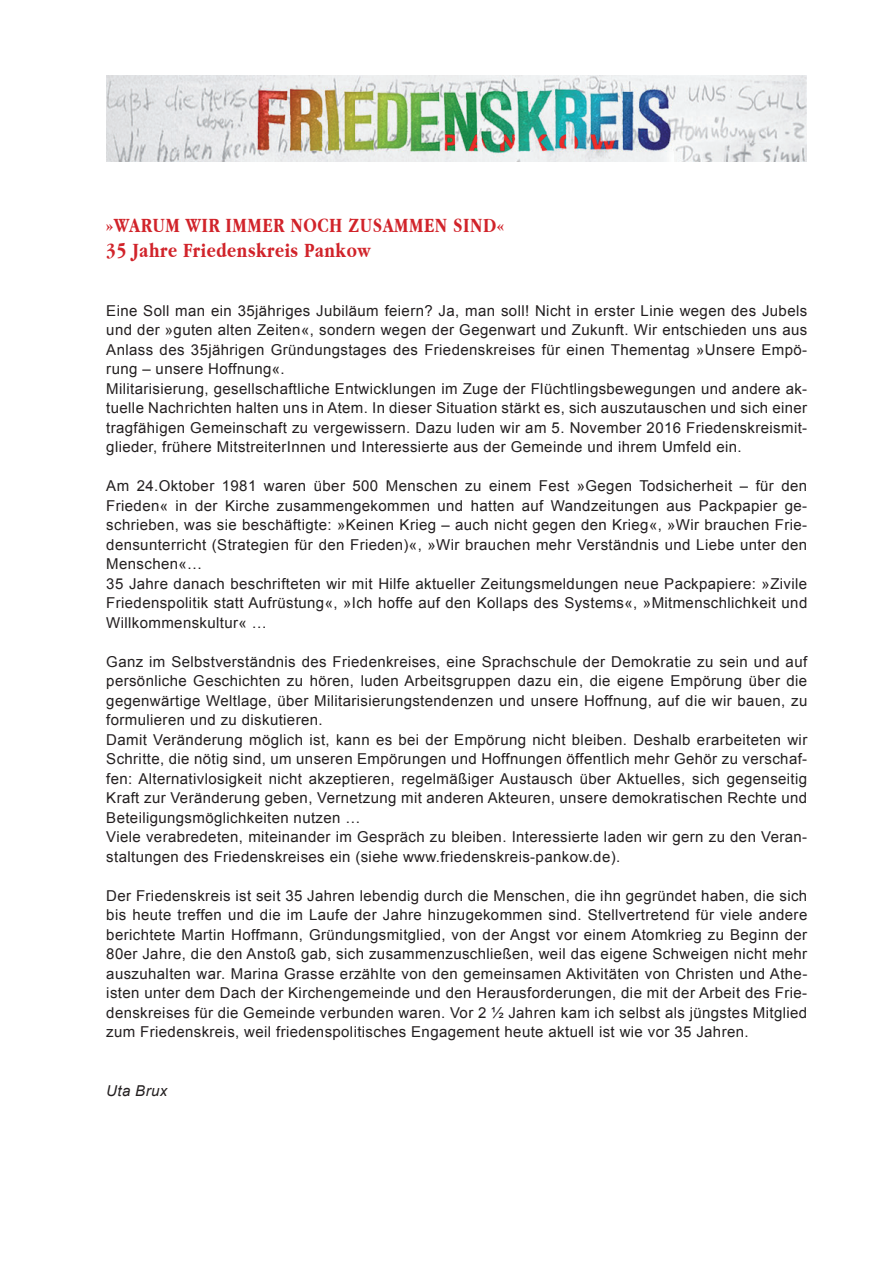
<style>
.page{position:relative;width:893px;height:1263px;background:#fff}
.page>*{position:absolute;margin:0;border:0;box-sizing:border-box;transform-origin:0 0}
.t1{font:700 condensed 21px/25.5px "Garamond";letter-spacing:.025em;color:#d1232a}
.t2{font:15px/19.5px "Arial";letter-spacing:.025em;color:#231f20}
.t3{font:italic 15px "Arial";letter-spacing:.025em;color:#231f20}
</style>
<div class="page">
<img style="left:106px;top:75px;width:701px;height:87px">
<h1 class="t1" style="left:106px;top:212px;width:399px">»WARUM WIR IMMER NOCH ZUSAMMEN SIND«<br>35 Jahre Friedenskreis Pankow</h1>
<p class="t2" style="left:106px;top:301px;width:702px">Eine Soll man ein 35jähriges Jubiläum feiern? Ja, man soll! Nicht in erster Linie wegen des Jubels und der »guten alten Zeiten«, sondern wegen der Gegenwart und Zukunft. Wir entschieden uns aus Anlass des 35jährigen Gründungstages des Friedenskreises für einen Thementag »Unsere Empö&shy;rung – unsere Hoffnung«.<br>Militarisierung, gesellschaftliche Entwicklungen im Zuge der Flüchtlingsbewegungen und andere ak&shy;tuelle Nachrichten halten uns in Atem. In dieser Situation stärkt es, sich auszutauschen und sich einer tragfähigen Gemeinschaft zu vergewissern. Dazu luden wir am 5. November 2016 Friedenskreismit&shy;glieder, frühere MitstreiterInnen und Interessierte aus der Gemeinde und ihrem Umfeld ein.</p>
<p class="t2" style="left:106px;top:476px;width:702px">Am 24.Oktober 1981 waren über 500 Menschen zu einem Fest »Gegen Todsicherheit – für den Frieden« in der Kirche zusammengekommen und hatten auf Wandzeitungen aus Packpapier ge&shy;schrieben, was sie beschäftigte: »Keinen Krieg – auch nicht gegen den Krieg«, »Wir brauchen Frie&shy;densunterricht (Strategien für den Frieden)«, »Wir brauchen mehr Verständnis und Liebe unter den Menschen«…<br>35 Jahre danach beschrifteten wir mit Hilfe aktueller Zeitungsmeldungen neue Packpapiere: »Zivile Friedenspolitik statt Aufrüstung«, »Ich hoffe auf den Kollaps des Systems«, »Mitmenschlichkeit und Willkommenskultur« …</p>
<p class="t2" style="left:106px;top:652px;width:702px">Ganz im Selbstverständnis des Friedenkreises, eine Sprachschule der Demokratie zu sein und auf persönliche Geschichten zu hören, luden Arbeitsgruppen dazu ein, die eigene Empörung über die gegenwärtige Weltlage, über Militarisierungstendenzen und unsere Hoffnung, auf die wir bauen, zu formulieren und zu diskutieren.<br>Damit Veränderung möglich ist, kann es bei der Empörung nicht bleiben. Deshalb erarbeiteten wir Schritte, die nötig sind, um unseren Empörungen und Hoffnungen öffentlich mehr Gehör zu verschaf&shy;fen: Alternativlosigkeit nicht akzeptieren, regelmäßiger Austausch über Aktuelles, sich gegenseitig Kraft zur Veränderung geben, Vernetzung mit anderen Akteuren, unsere demokratischen Rechte und Beteiligungsmöglichkeiten nutzen …<br>Viele verabredeten, miteinander im Gespräch zu bleiben. Interessierte laden wir gern zu den Veran&shy;staltungen des Friedenskreises ein (siehe www.friedenskreis-pankow.de).</p>
<p class="t2" style="left:106px;top:886px;width:702px;text-align:justify">Der Friedenskreis ist seit 35 Jahren lebendig durch die Menschen, die ihn gegründet haben, die sich bis heute treffen und die im Laufe der Jahre hinzugekommen sind. Stellvertretend für viele andere berichtete Martin Hoffmann, Gründungsmitglied, von der Angst vor einem Atomkrieg zu Beginn der 80er Jahre, die den Anstoß gab, sich zusammenzuschließen, weil das eigene Schweigen nicht mehr auszuhalten war. Marina Grasse erzählte von den gemeinsamen Aktivitäten von Christen und Athe&shy;isten unter dem Dach der Kirchengemeinde und den Herausforderungen, die mit der Arbeit des Frie&shy;denskreises für die Gemeinde verbunden waren. Vor 2 ½ Jahren kam ich selbst als jüngstes Mitglied zum Friedenskreis, weil friedenspolitisches Engagement heute aktuell ist wie vor 35 Jahren.</p>
<p class="t3" style="left:106px;top:1081px;width:62px">Uta Brux</p>
</div>
